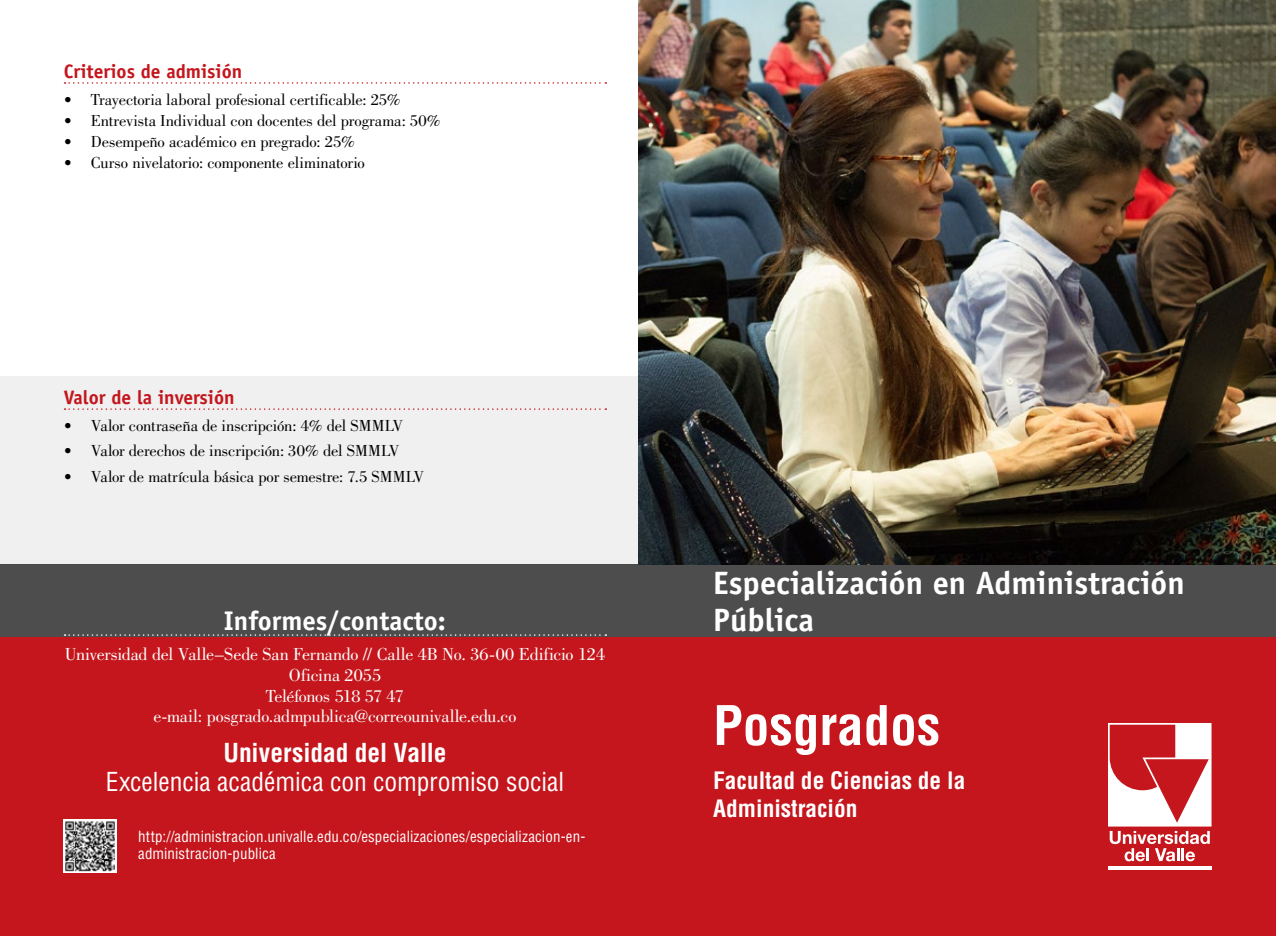
<style>
.page{position:relative;width:1276px;height:936px;background:#fff}
.page>*{position:absolute;margin:0;border:0;box-sizing:border-box;transform-origin:0 0}
.t1{font:700 condensed 53.1px "Helvetica LT Std";color:#fff}
.t2{font:700 32.4px/37.2px "Officina Sans Std";color:#fff}
.t3{font:700 27px "Officina Sans Std";color:#fff}
.t4{font:condensed 25.5px "Helvetica LT Std";color:#fff}
.t5{font:700 condensed 25.5px "Helvetica LT Std";letter-spacing:-.005em;color:#fff}
.t6{font:700 condensed 23.4px/28px "Helvetica LT Std";color:#fff}
.t7{font:700 19.5px "Officina Sans Std";color:#c4161c}
.t8{font:18px/20.7px "Bodoni Std";letter-spacing:-.01em;color:#fff;text-align:center}
.t9{font:16.5px "Bodoni Std";letter-spacing:-.005em;color:#000}
.t10{font:condensed 15px/17.2px "Helvetica LT Std";letter-spacing:.01em;color:#fff}
</style>
<div class="page">
<div style="left:0;top:376px;width:638px;height:188px;background:#f0f0f1"></div>
<div style="left:0;top:564px;width:1276px;height:125px;background:#4d4d4d"></div>
<div style="left:0;top:637px;width:1276px;height:298px;background:#c4161c"></div>
<hr style="left:1108px;top:866px;width:103px;height:3px;background:#fff">
<svg style="left:1108px;top:723px;width:103px;height:138px"></svg>
<svg style="left:65px;top:634px;width:541px;height:1px"></svg>
<svg style="left:65px;top:82px;width:541px;height:2px"></svg>
<svg style="left:65px;top:408px;width:541px;height:2px"></svg>
<img style="left:638px;top:0;width:638px;height:564px">
<img style="left:64px;top:819px;width:53px;height:53px">
<p class="t7" style="left:64px;top:59px;width:180px">Criterios de admisión</p>
<p class="t9" style="left:64px;top:90px;width:338px">• Trayectoria laboral profesional certificable: 25%</p>
<p class="t9" style="left:64px;top:111px;width:378px">• Entrevista Individual con docentes del programa: 50%</p>
<p class="t9" style="left:64px;top:132px;width:292px">• Desempeño académico en pregrado: 25%</p>
<p class="t9" style="left:64px;top:153px;width:303px">• Curso nivelatorio: componente eliminatorio</p>
<p class="t7" style="left:64px;top:385px;width:172px">Valor de la inversión</p>
<p class="t9" style="left:64px;top:416px;width:341px">• Valor contraseña de inscripción: 4% del SMMLV</p>
<p class="t9" style="left:64px;top:442px;width:338px">• Valor derechos de inscripción: 30% del SMMLV</p>
<p class="t9" style="left:64px;top:467px;width:362px">• Valor de matrícula básica por semestre: 7.5 SMMLV</p>
<h3 class="t3" style="left:224px;top:604px;width:223px">Informes/contacto:</h3>
<p class="t8" style="left:65px;top:644px;width:542px">Universidad del Valle–Sede San Fernando // Calle 4B No. 36-00 Edificio 124<br>Oficina 2055<br>Teléfonos 518 57 47<br>e-mail: posgrado.admpublica@correounivalle.edu.co</p>
<h3 class="t5" style="left:223px;top:736px;width:224px">Universidad del Valle</h3>
<h3 class="t4" style="left:106px;top:765px;width:460px">Excelencia académica con compromiso social</h3>
<p class="t10" style="left:138px;top:827px;width:449px">http://administracion.univalle.edu.co/especializaciones/especializacion-en&shy;administracion-publica</p>
<h2 class="t2" style="left:713px;top:564px;width:473px">Especialización en Administración<br>Pública</h2>
<h1 class="t1" style="left:713px;top:692px;width:229px">Posgrados</h1>
<h3 class="t6" style="left:713px;top:765px;width:254px">Facultad de Ciencias de la<br>Administración</h3>
</div>
